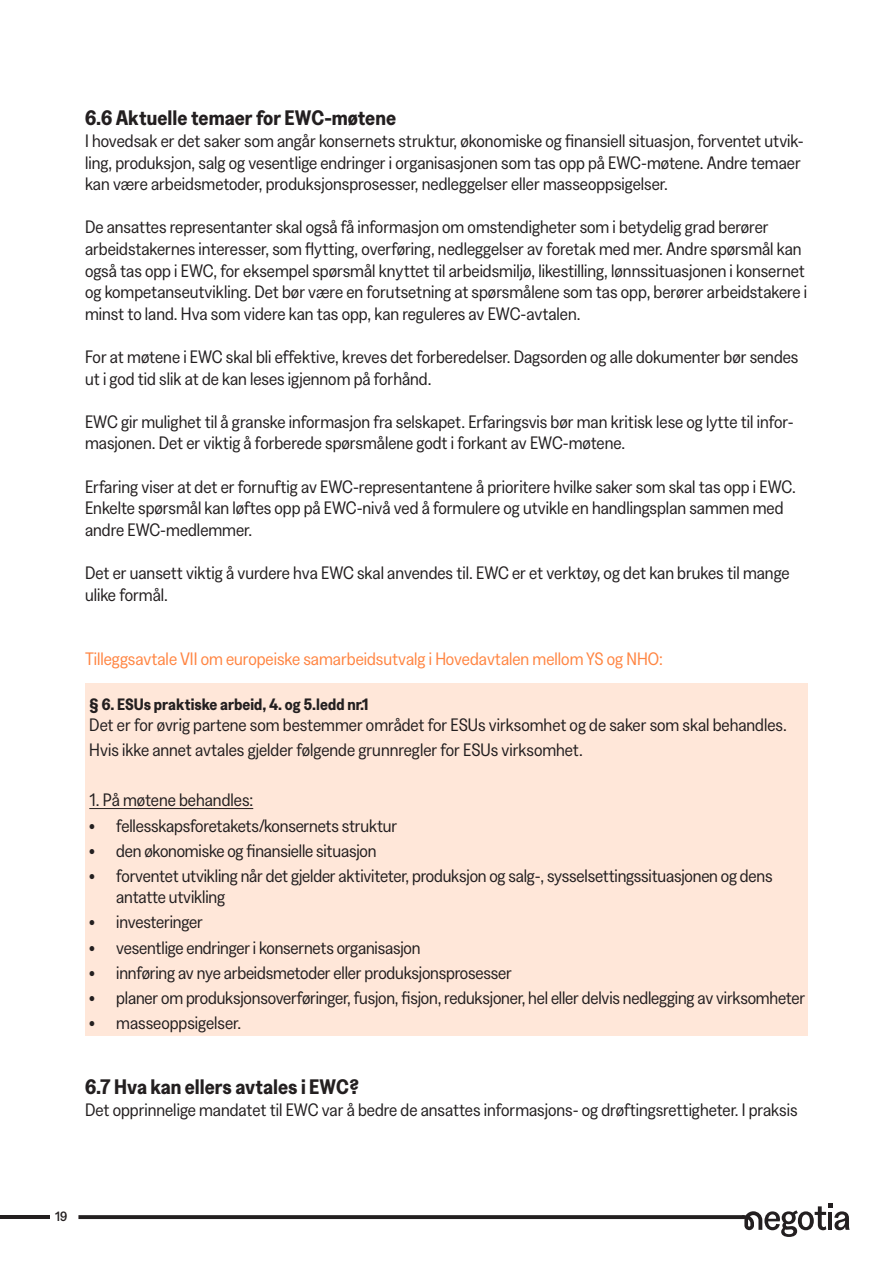
<style>
.page{position:relative;width:893px;height:1263px;background:#fff}
.page>*{position:absolute;margin:0;border:0;box-sizing:border-box;transform-origin:0 0}
.t1{font:700 21px "Greed";color:#231f20}
.t2{font:18px/21.6px "Greed";color:#231f20}
.t3{font:18px "Greed";color:#ff8542}
.t4{font:700 16.5px "Greed";color:#231f20}
.t5{font:500 13.5px "Greed";color:#231f20}
</style>
<div class="page">
<div style="left:85px;top:682px;width:723px;height:353px;background:#ffe7d9"></div>
<hr style="left:89px;top:808px;width:164px;height:1px;background:#231f20">
<hr style="left:0;top:1215px;width:50px;height:4px;background:#231f20">
<svg style="left:78px;top:1215px;width:664px;height:4px;background:#2b2728"></svg>
<svg style="left:742px;top:1204px;width:108px;height:33px"></svg>
<p class="t1" style="left:85px;top:108px;width:313px">6.6 Aktuelle temaer for EWC-møtene</p>
<p class="t2" style="left:85px;top:130px;width:720px">I hovedsak er det saker som angår konsernets struktur, økonomiske og finansiell situasjon, forventet utvik&shy;ling, produksjon, salg og vesentlige endringer i organisasjonen som tas opp på EWC-møtene. Andre temaer kan være arbeidsmetoder, produksjonsprosesser, nedleggelser eller masseoppsigelser.</p>
<p class="t2" style="left:85px;top:217px;width:724px">De ansattes representanter skal også få informasjon om omstendigheter som i betydelig grad berører arbeidstakernes interesser, som flytting, overføring, nedleggelser av foretak med mer. Andre spørsmål kan også tas opp i EWC, for eksempel spørsmål knyttet til arbeidsmiljø, likestilling, lønnssituasjonen i konsernet og kompetanseutvikling. Det bør være en forutsetning at spørsmålene som tas opp, berører arbeidstakere i minst to land. Hva som videre kan tas opp, kan reguleres av EWC-avtalen.</p>
<p class="t2" style="left:85px;top:346px;width:715px">For at møtene i EWC skal bli effektive, kreves det forberedelser. Dagsorden og alle dokumenter bør sendes ut i god tid slik at de kan leses igjennom på forhånd.</p>
<p class="t2" style="left:85px;top:411px;width:710px">EWC gir mulighet til å granske informasjon fra selskapet. Erfaringsvis bør man kritisk lese og lytte til infor&shy;masjonen. Det er viktig å forberede spørsmålene godt i forkant av EWC-møtene.</p>
<p class="t2" style="left:85px;top:476px;width:712px">Erfaring viser at det er fornuftig av EWC-representantene å prioritere hvilke saker som skal tas opp i EWC.<br>Enkelte spørsmål kan løftes opp på EWC-nivå ved å formulere og utvikle en handlingsplan sammen med andre EWC-medlemmer.</p>
<p class="t2" style="left:85px;top:562px;width:706px">Det er uansett viktig å vurdere hva EWC skal anvendes til. EWC er et verktøy, og det kan brukes til mange ulike formål.</p>
<p class="t3" style="left:85px;top:650px;width:579px">Tilleggsavtale VII om europeiske samarbeidsutvalg i Hovedavtalen mellom YS og NHO:</p>
<p class="t4" style="left:89px;top:696px;width:281px">§ 6. ESUs praktiske arbeid, 4. og 5.ledd nr.1</p>
<p class="t2" style="left:89px;top:712px;width:699px;line-height:25.2px">Det er for øvrig partene som bestemmer området for ESUs virksomhet og de saker som skal behandles.<br>Hvis ikke annet avtales gjelder følgende grunnregler for ESUs virksomhet.</p>
<p class="t2" style="left:89px;top:790px;width:165px">1. På møtene behandles:</p>
<p class="t2" style="left:89px;top:815px;width:309px">• fellesskapsforetakets/konsernets struktur</p>
<p class="t2" style="left:89px;top:840px;width:289px">• den økonomiske og finansielle situasjon</p>
<p class="t2" style="left:116px;top:866px;width:658px;line-height:21px;text-indent:-27px">• forventet utvikling når det gjelder aktiviteter, produksjon og salg-, sysselsettingssituasjonen og dens antatte utvikling</p>
<p class="t2" style="left:89px;top:912px;width:115px">• investeringer</p>
<p class="t2" style="left:89px;top:937px;width:333px">• vesentlige endringer i konsernets organisasjon</p>
<p class="t2" style="left:89px;top:962px;width:424px">• innføring av nye arbeidsmetoder eller produksjonsprosesser</p>
<p class="t2" style="left:89px;top:987px;width:717px">• planer om produksjonsoverføringer, fusjon, fisjon, reduksjoner, hel eller delvis nedlegging av virksomheter</p>
<p class="t2" style="left:89px;top:1013px;width:153px">• masseoppsigelser.</p>
<p class="t1" style="left:85px;top:1077px;width:276px">6.7 Hva kan ellers avtales i EWC?</p>
<p class="t2" style="left:85px;top:1099px;width:714px">Det opprinnelige mandatet til EWC var å bedre de ansattes informasjons- og drøftingsrettigheter. I praksis</p>
<p class="t5" style="left:55px;top:1210px;width:14px">19</p>
</div>
